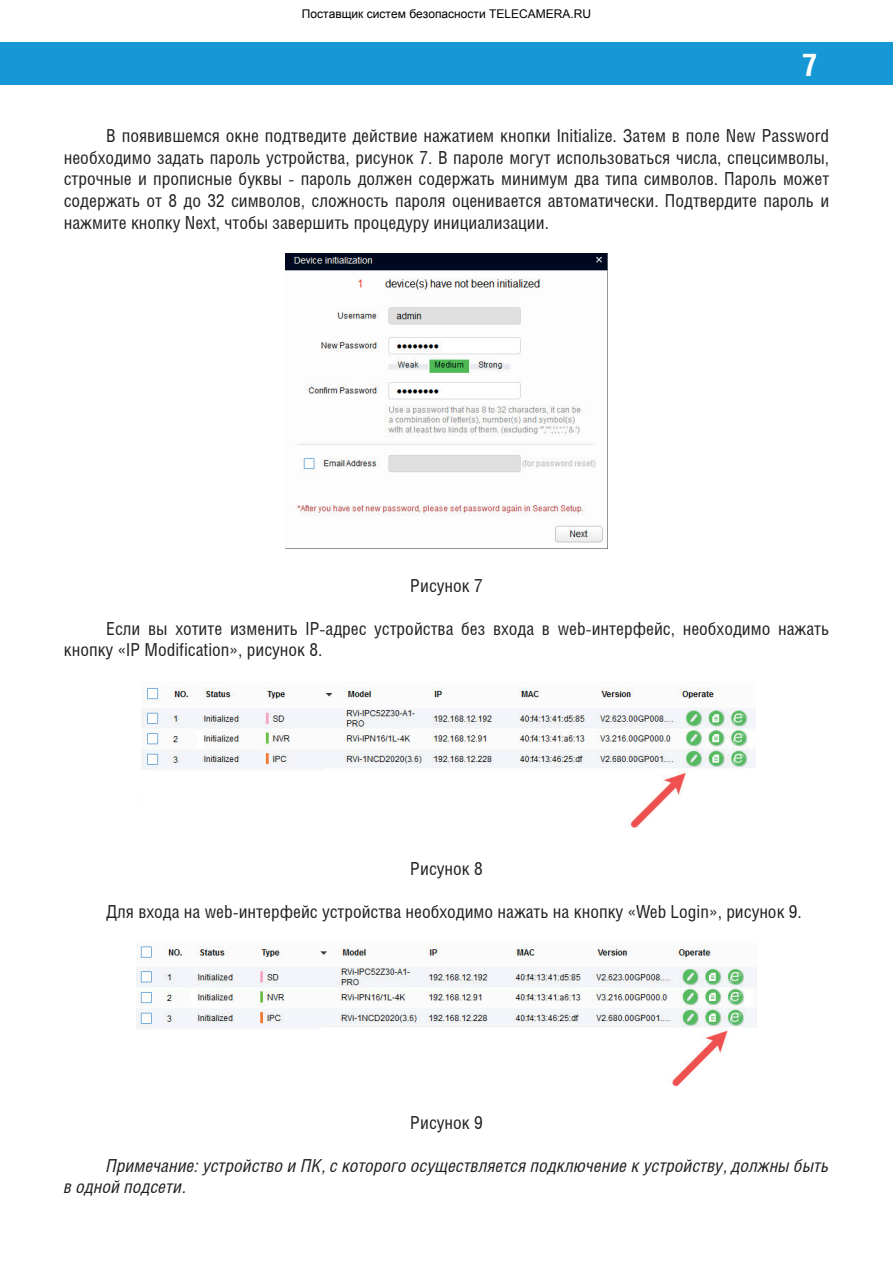
<style>
.page{position:relative;width:893px;height:1263px;background:#fff}
.page>*{position:absolute;margin:0;border:0;box-sizing:border-box;transform-origin:0 0}
.t1{font:700 31.5px "Helios Cond";color:#fff}
.t2{font:18px/21.6px "Helios Cond";color:#231f20;text-align:justify}
.t3{font:italic 18px/21.6px "Helios Cond";color:#231f20}
</style>
<div class="page">
<div style="left:0;top:43px;width:893px;height:42px;background:#1798d6"></div>
<img style="left:285px;top:254px;width:323px;height:294px">
<img style="left:141px;top:687px;width:615px;height:140px">
<img style="left:137px;top:946px;width:619px;height:139px">
<h1 class="t1" style="left:802px;top:46px;width:16px">7</h1>
<p class="t2" style="left:64px;top:125px;width:767px;text-indent:43px">В появившемся окне подтведите действие нажатием кнопки Initialize. Затем в поле New Password необходимо задать пароль устройства, рисунок 7. В пароле могут использоваться числа, спецсимволы, строчные и прописные буквы - пароль должен содержать минимум два типа символов. Пароль может содержать от 8 до 32 символов, сложность пароля оценивается автоматически. Подтвердите пароль и нажмите кнопку Next, чтобы завершить процедуру инициализации.</p>
<p class="t2" style="left:410px;top:574px;width:74px">Рисунок 7</p>
<p class="t2" style="left:64px;top:617px;width:767px;text-indent:43px">Если вы хотите изменить IP-адрес устройства без входа в web-интерфейс, необходимо нажать кнопку «IP Modification», рисунок 8.</p>
<p class="t2" style="left:410px;top:857px;width:74px">Рисунок 8</p>
<p class="t2" style="left:106px;top:900px;width:697px">Для входа на web-интерфейс устройства необходимо нажать на кнопку «Web Login», рисунок 9.</p>
<p class="t2" style="left:410px;top:1111px;width:74px">Рисунок 9</p>
<p class="t3" style="left:64px;top:1154px;width:767px;text-indent:43px">Примечание: устройство и ПК, с которого осуществляется подключение к устройству, должны быть в одной подсети.</p>
</div>
